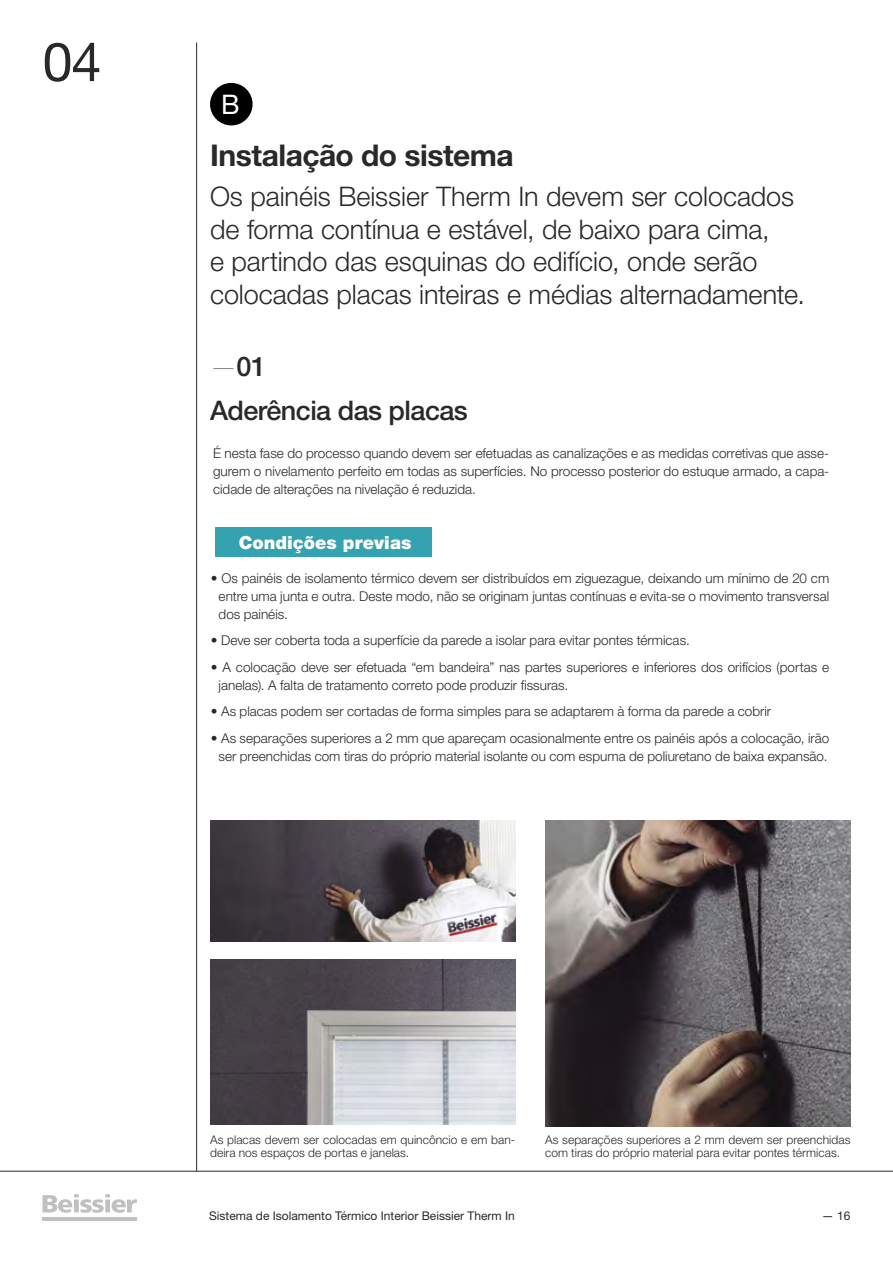
<style>
.page{position:relative;width:893px;height:1263px;background:#fff}
.page>*{position:absolute;margin:0;border:0;box-sizing:border-box;transform-origin:0 0}
.t1{font:54px "Helvetica Neue LT Std";color:#292929}
.t2{font:700 30px "Helvetica Neue LT Std";letter-spacing:-.015em;color:#292929}
.t3{font:300 27px/32.4px "Helvetica Neue LT Std";letter-spacing:-.005em;color:#292929}
.t4{font:500 27px "Helvetica Neue LT Std";letter-spacing:-.02em;color:#292929}
.t5{font:27px "Helvetica Neue LT Std";color:#fff}
.t6{font:900 18px "Helvetica Neue LT Std";color:#fff}
.t7{font:300 13.5px/18px "Helvetica Neue LT Std";color:#292929;text-align:justify}
.t8{font:300 12px/13.5px "Helvetica Neue LT Std";letter-spacing:.005em;color:#292929}
.t9{font:12px "Helvetica Neue LT Std";color:#292929}
.s1{font-weight:200}
</style>
<div class="page">
<hr style="left:0;top:1171px;width:893px;height:1px;background:#292929">
<svg style="left:43px;top:1194px;width:94px;height:19px"></svg>
<hr style="left:43px;top:1217px;width:94px;height:3px;background:#c0c0c0">
<hr style="left:196px;top:43px;width:1px;height:1128px;background:#292929">
<div style="left:215px;top:527px;width:217px;height:30px;background:#35a2af"></div>
<img style="left:210px;top:821px;width:305px;height:121px">
<img style="left:210px;top:959px;width:305px;height:166px">
<img style="left:545px;top:821px;width:305px;height:306px">
<div style="left:210px;top:83px;width:43px;height:42px;background:#000;border-radius:50%"></div>
<h1 class="t1" style="left:43px;top:30px;width:60px">04</h1>
<h3 class="t5" style="left:221px;top:88px;width:20px">B</h3>
<h2 class="t2" style="left:210px;top:137px;width:305px">Instalação do sistema</h2>
<h3 class="t3" style="left:210px;top:180px;width:596px">Os painéis Beissier Therm In devem ser colocados de forma contínua e estável, de baixo para cima,<br>e partindo das esquinas do edifício, onde serão colocadas placas inteiras e médias alternadamente.</h3>
<h3 class="t4" style="left:210px;top:351px;width:57px"><span class="s1">—</span>01</h3>
<h3 class="t4" style="left:210px;top:394px;width:259px">Aderência das placas</h3>
<p class="t7" style="left:213px;top:444px;width:618px">É nesta fase do processo quando devem ser efetuadas as canalizações e as medidas corretivas que asse&shy;gurem o nivelamento perfeito em todas as superfícies. No processo posterior do estuque armado, a capa&shy;cidade de alterações na nivelação é reduzida.</p>
<h3 class="t6" style="left:239px;top:531px;width:174px">Condições previas</h3>
<p class="t7" style="left:219px;top:569px;width:612px;text-indent:-8px">• Os painéis de isolamento térmico devem ser distribuídos em ziguezague, deixando um mínimo de 20 cm entre uma junta e outra. Deste modo, não se originam juntas contínuas e evita-se o movimento transversal dos painéis.</p>
<p class="t7" style="left:211px;top:631px;width:480px">• Deve ser coberta toda a superfície da parede a isolar para evitar pontes térmicas.</p>
<p class="t7" style="left:219px;top:657px;width:612px;text-indent:-8px">• A colocação deve ser efetuada “em bandeira” nas partes superiores e inferiores dos orifícios (portas e janelas). A falta de tratamento correto pode produzir fissuras.</p>
<p class="t7" style="left:211px;top:702px;width:562px">• As placas podem ser cortadas de forma simples para se adaptarem à forma da parede a cobrir</p>
<p class="t7" style="left:211px;top:728px;width:620px;text-align:center">• As separações superiores a 2 mm que apareçam ocasionalmente entre os painéis após a colocação, irão ser preenchidas com tiras do próprio material isolante ou com espuma de poliuretano de baixa expansão.</p>
<p class="t8" style="left:210px;top:1133px;width:307px">As placas devem ser colocadas em quincôncio e em ban&shy;deira nos espaços de portas e janelas.</p>
<p class="t8" style="left:545px;top:1133px;width:307px">As separações superiores a 2 mm devem ser preenchidas com tiras do próprio material para evitar pontes térmicas.</p>
<p class="t9" style="left:209px;top:1208px;width:307px">Sistema de Isolamento Térmico Interior Beissier Therm In</p>
<p class="t9" style="left:822px;top:1209px;width:30px">— 16</p>
</div>
